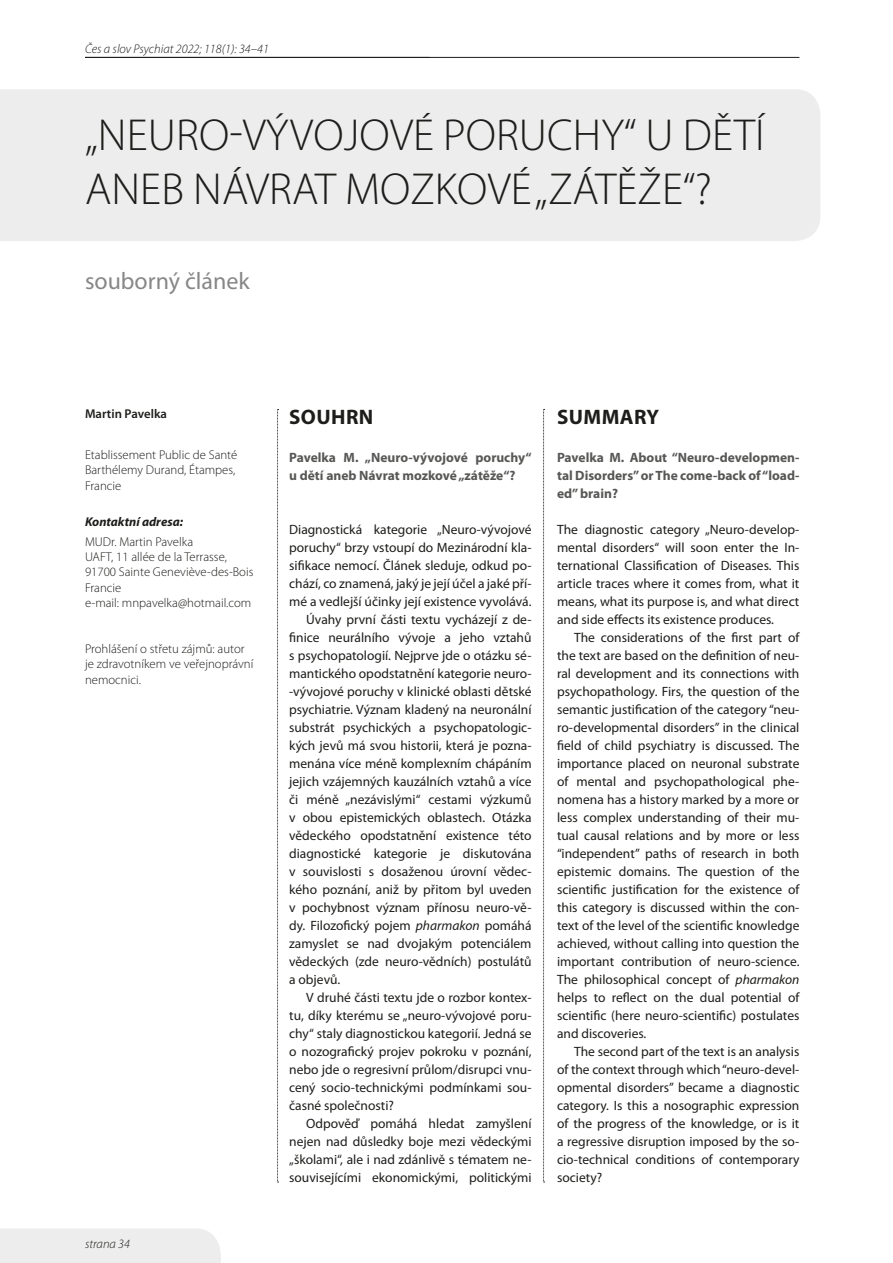
<style>
.page{position:relative;width:893px;height:1263px;background:#fff}
.page>*{position:absolute;margin:0;border:0;box-sizing:border-box;transform-origin:0 0}
.t1{font:300 45px/54px "Myriad Pro";color:#1d1d1b}
.t2{font:24px "Myriad Pro";color:#878787}
.t3{font:700 21px "Myriad Pro";letter-spacing:.02em;color:#1d1d1b}
.t4{font:13.5px/18px "Myriad Pro";color:#1d1d1b;text-align:justify}
.t5{font:700 13.5px/18px "Myriad Pro";color:#575756}
.t6{font:300 12.75px/15.3px "Myriad Pro";color:#1d1d1b}
.t7{font:italic 300 12.75px "Myriad Pro";color:#1d1d1b}
.t8{font:italic 700 12.75px "Myriad Pro";color:#1d1d1b}
.t9{font:600 12.75px "Myriad Pro";color:#1d1d1b}
.s1{font-style:italic}
</style>
<div class="page">
<hr style="left:85px;top:57px;width:714px;height:1px;background:#1d1d1b">
<div style="left:0;top:89px;width:820px;height:152px;background:#ededed"></div>
<div style="left:0;top:1228px;width:221px;height:35px;background:#ededed"></div>
<svg style="left:277px;top:409px;width:2px;height:774px"></svg>
<svg style="left:543px;top:409px;width:2px;height:774px"></svg>
<p class="t7" style="left:85px;top:42px;width:185px">Čes a slov Psychiat 2022; 118(1): 34–41</p>
<h1 class="t1" style="left:85px;top:109px;width:681px">„Neu ro-vývojové poru chy“ ud ětí aneb</h1>
<h1 class="t1" style="left:193px;top:163px;width:520px">Návrat mozkové „zátěže“?</h1>
<h2 class="t2" style="left:85px;top:266px;width:166px">souborný článek</h2>
<p class="t9" style="left:85px;top:406px;width:84px">Martin Pavelka</p>
<p class="t6" style="left:85px;top:447px;width:154px">Etablissement Public de Santé<br>Barthélemy Durand, Étampes,<br>Francie</p>
<p class="t8" style="left:85px;top:514px;width:100px">Kontaktní adresa:</p>
<p class="t6" style="left:85px;top:534px;width:170px">MUDr. Martin Pavelka<br>UAFT, 11 allée de la Terrasse,<br>91700 Sainte Geneviève-des-Bois<br>Francie<br>e-mail: mnpavelka@hotmail.com</p>
<p class="t6" style="left:85px;top:641px;width:170px">Prohlášení o střetu zájmů: autor je zdravotníkem ve veřejnoprávní nemocnici.</p>
<p class="t7" style="left:85px;top:1237px;width:47px">strana 34</p>
<h3 class="t3" style="left:289px;top:404px;width:86px">Souhrn</h3>
<p class="t5" style="left:289px;top:448px;width:244px">Pavelka M. „Neuro-vývojové poruchy“ u dětí aneb Návrat mozkové „zátěže“?</p>
<p class="t4" style="left:289px;top:520px;width:244px">Diagnostická kategorie „Neuro-vývojové</p>
<p class="t4" style="left:289px;top:538px;width:244px">poruchy“ brzy vstoupí do Mezinárodní kla-</p>
<p class="t4" style="left:289px;top:556px;width:244px">sifikace nemocí. Článek sleduje, odkud po-</p>
<p class="t4" style="left:289px;top:574px;width:244px">chází, co znamená, jaký je její účel a jaké pří-</p>
<p class="t4" style="left:289px;top:592px;width:244px">mé a vedlejší účinky její existence vyvolává.</p>
<p class="t4" style="left:306px;top:610px;width:227px">Úvahy první části textu vycházejí z de-</p>
<p class="t4" style="left:289px;top:628px;width:244px">finice neurálního vývoje a jeho vztahů</p>
<p class="t4" style="left:289px;top:646px;width:244px">s psychopatologií. Nejprve jde o otázku sé-</p>
<p class="t4" style="left:289px;top:664px;width:244px">mantického opodstatnění kategorie neuro-</p>
<p class="t4" style="left:289px;top:682px;width:244px">-vývojové poruchy v klinické oblasti dětské</p>
<p class="t4" style="left:289px;top:700px;width:244px">psychiatrie. Význam kladený na neuronální</p>
<p class="t4" style="left:289px;top:718px;width:244px">substrát psychických a psychopatologic-</p>
<p class="t4" style="left:289px;top:736px;width:244px">kých jevů má svou historii, která je pozna-</p>
<p class="t4" style="left:289px;top:754px;width:244px">menána více méně komplexním chápáním</p>
<p class="t4" style="left:289px;top:772px;width:244px">jejich vzájemných kauzálních vztahů a více</p>
<p class="t4" style="left:289px;top:790px;width:244px">či méně „nezávislými“ cestami výzkumů</p>
<p class="t4" style="left:289px;top:808px;width:244px">v obou epistemických oblastech. Otázka</p>
<p class="t4" style="left:289px;top:826px;width:244px">vědeckého opodstatnění existence této</p>
<p class="t4" style="left:289px;top:844px;width:244px">diagnostické kategorie je diskutována</p>
<p class="t4" style="left:289px;top:862px;width:244px">v souvislosti s dosaženou úrovní vědec-</p>
<p class="t4" style="left:289px;top:880px;width:244px">kého poznání, aniž by přitom byl uveden</p>
<p class="t4" style="left:289px;top:898px;width:244px">v pochybnost význam přínosu neuro-vě-</p>
<p class="t4" style="left:289px;top:916px;width:244px">dy. Filozofický pojem <span class="s1">pharmakon</span> pomáhá</p>
<p class="t4" style="left:289px;top:934px;width:244px">zamyslet se nad dvojakým potenciálem</p>
<p class="t4" style="left:289px;top:952px;width:244px">vědeckých (zde neuro-vědních) postulátů</p>
<p class="t4" style="left:289px;top:970px;width:53px">a objevů.</p>
<p class="t4" style="left:306px;top:988px;width:227px">V druhé části textu jde o rozbor kontex-</p>
<p class="t4" style="left:289px;top:1006px;width:244px">tu, díky kterému se „neuro-vývojové poru-</p>
<p class="t4" style="left:289px;top:1024px;width:244px">chy“ staly diagnostickou kategorií. Jedná se</p>
<p class="t4" style="left:289px;top:1042px;width:244px">o nozografický projev pokroku v poznání,</p>
<p class="t4" style="left:289px;top:1060px;width:244px">nebo jde o regresivní průlom/disrupci vnu-</p>
<p class="t4" style="left:289px;top:1078px;width:244px">cený socio-technickými podmínkami sou-</p>
<p class="t4" style="left:289px;top:1096px;width:106px">časné společnosti?</p>
<p class="t4" style="left:306px;top:1114px;width:227px">Odpověď pomáhá hledat zamyšlení</p>
<p class="t4" style="left:289px;top:1132px;width:244px">nejen nad důsledky boje mezi vědeckými</p>
<p class="t4" style="left:289px;top:1150px;width:244px">„školami“, ale i nad zdánlivě s tématem ne-</p>
<p class="t4" style="left:289px;top:1168px;width:244px">souvisejícími ekonomickými, politickými</p>
<h3 class="t3" style="left:557px;top:404px;width:104px">Summary</h3>
<p class="t5" style="left:557px;top:448px;width:244px;text-align:justify">Pavelka M. About “Neuro-developmen&shy;tal Disorders” or The come-back of “load&shy;ed” brain?</p>
<p class="t4" style="left:557px;top:520px;width:244px">The diagnostic category „Neuro-develop&shy;mental disorders“ will soon enter the In&shy;ternational Classification of Diseases. This article traces where it comes from, what it means, what its purpose is, and what direct and side effects its existence produces.</p>
<p class="t4" style="left:557px;top:628px;width:244px;text-indent:17px">The considerations of the first part of the text are based on the definition of neu&shy;ral development and its connections with psychopathology. Firs, the question of the semantic justification of the category “neu&shy;ro-developmental disorders” in the clinical field of child psychiatry is discussed. The importance placed on neuronal substrate of mental and psychopathological phe&shy;nomena has a history marked by a more or less complex understanding of their mu&shy;tual causal relations and by more or less “independent” paths of research in both epistemic domains. The question of the scientific justification for the existence of this category is discussed within the con&shy;text of the level of the scientific knowledge achieved, without calling into question the important contribution of neuro-science.<br>The philosophical concept of <span class="s1">pharmakon </span>helps to reflect on the dual potential of scientific (here neuro-scientific) postulates and discoveries.</p>
<p class="t4" style="left:557px;top:1042px;width:244px;text-indent:17px">The second part of the text is an analysis of the context through which “neuro-devel&shy;opmental disorders” became a diagnostic category. Is this a nosographic expression of the progress of the knowledge, or is it a regressive disruption imposed by the so&shy;cio-technical conditions of contemporary society?</p>
</div>
